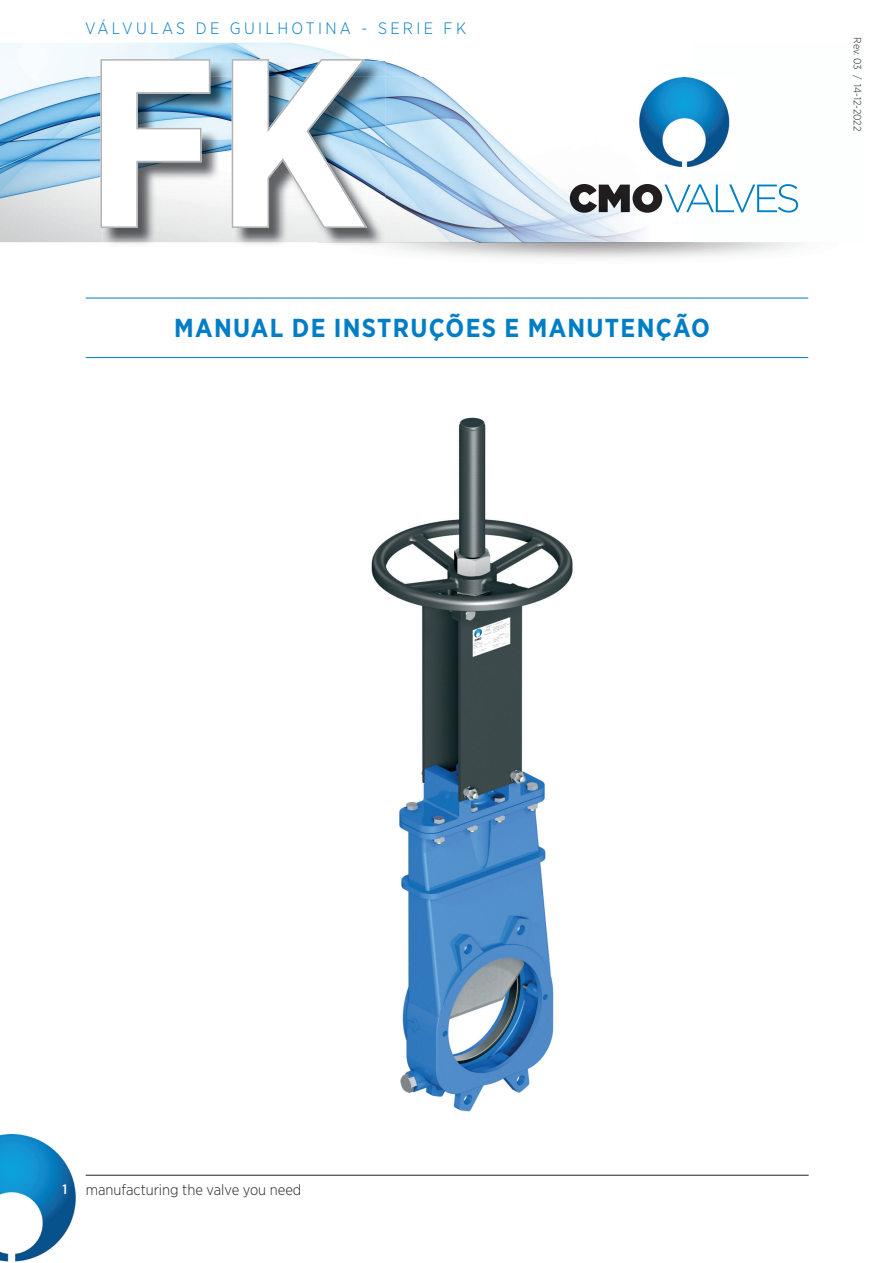
<style>
.page{position:relative;width:893px;height:1263px;background:#fff}
.page>*{position:absolute;margin:0;border:0;box-sizing:border-box;transform-origin:0 0}
.t1{font:700 236.85px "Gotham Narrow";color:#fff}
.t2{font:700 25.95px "Gotham Narrow";letter-spacing:.05em;color:#007ec5}
.t3{font:300 16.5px "Gotham Narrow";letter-spacing:.2em;color:#007ec5}
.t4{font:300 15px "Gotham Narrow";color:#231f20}
.t5{font:300 10.5px "Gotham Narrow";letter-spacing:-.005em;color:#231f20}
.s1{font-weight:500;font-size:13.5px;color:#fff}
</style>
<div class="page">
<img style="left:0;top:1135px;width:76px;height:127px">
<hr style="left:86px;top:1175px;width:723px;height:1px;background:#231f20">
<hr style="left:86px;top:298px;width:722px;height:1px;background:#007ec5">
<hr style="left:86px;top:357px;width:722px;height:1px;background:#007ec5">
<img style="left:371px;top:417px;width:202px;height:695px">
<img style="left:0;top:43px;width:691px;height:199px">
<img style="left:103px;top:77px;width:282px;height:167px">
<img style="left:367px;top:61px;width:18px;height:16px">
<img style="left:100px;top:59px;width:267px;height:169px">
<img style="left:633px;top:77px;width:60px;height:93px">
<img style="left:691px;top:197px;width:2px;height:9px">
<svg style="left:693px;top:78px;width:106px;height:135px"></svg>
<img style="left:664px;top:185px;width:27px;height:27px">
<img style="left:632px;top:184px;width:30px;height:29px">
<img style="left:570px;top:184px;width:27px;height:29px">
<img style="left:599px;top:185px;width:31px;height:27px">
<img style="left:319px;top:242px;width:374px;height:1px">
<p class="t3" style="left:85px;top:18px;width:383px">VÁLVULAS DE GUILHOTINA - SERIE FK</p>
<h1 class="t1" style="left:85px;top:-9px;width:283px">FK</h1>
<h2 class="t2" style="left:174px;top:311px;width:537px">MANUAL DE INSTRUÇÕES E MANUTENÇÃO</h2>
<p class="t5" style="left:864px;top:37px;width:95px;rotate:90deg">Rev. 03 / 14-12-2022</p>
<p class="t4" style="left:62px;top:1181px;width:240px"><span class="s1">1</span> manufacturing the valve you need</p>
</div>
